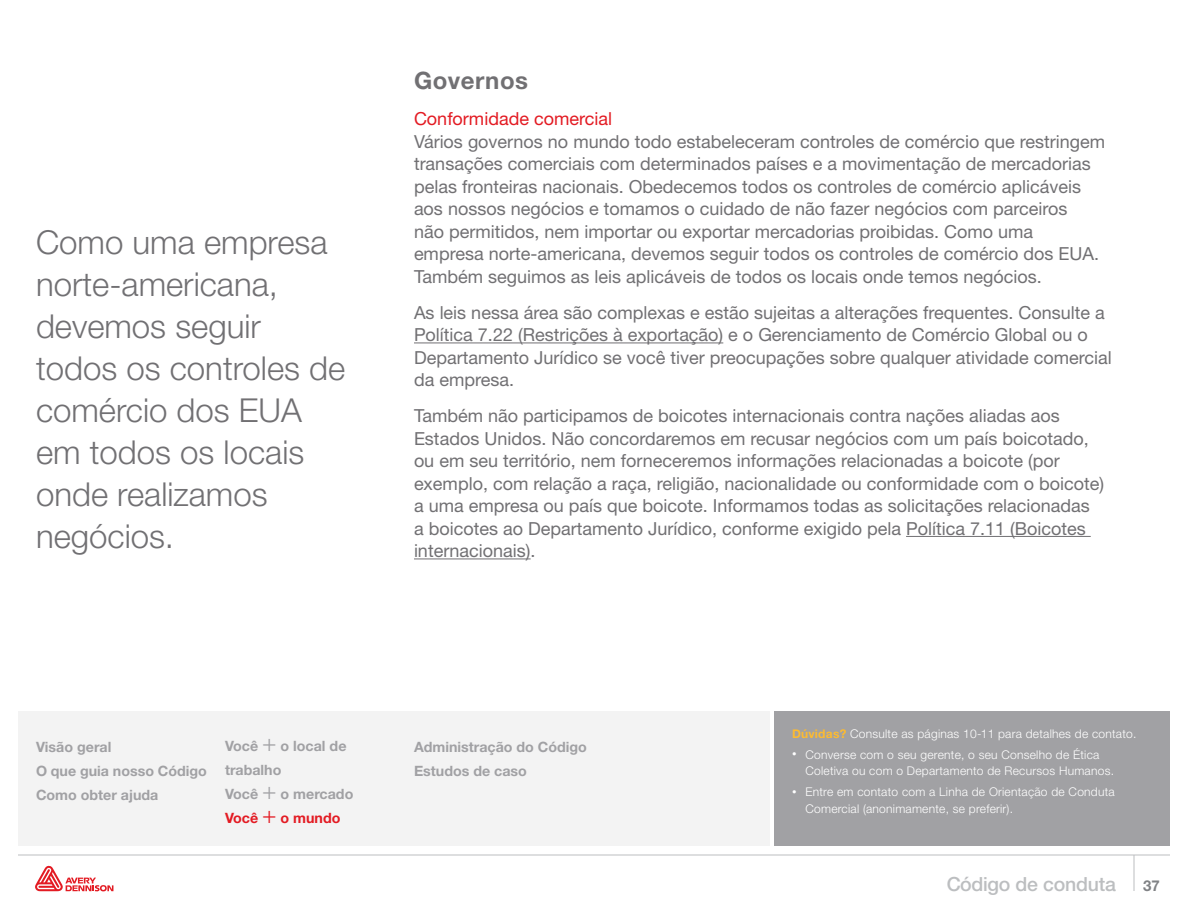
<style>
.page{position:relative;width:1188px;height:918px;background:#fff}
.page>*{position:absolute;margin:0;border:0;box-sizing:border-box;transform-origin:0 0}
.grey_headline{font:300 33px/42px "Helvetica Neue LT Std";color:#717073}
.t1{font:700 24px "Helvetica Neue LT Std";letter-spacing:.02em;color:#717073}
.t2{font:500 19.5px "Helvetica Neue LT Std";letter-spacing:-.01em;color:#bcbec0}
.grey_body{font:18px/22.5px "Helvetica Neue LT Std";color:#717073}
.red_subhead{font:18px "Helvetica Neue LT Std";color:#e31b23}
.t3{font:700 15px "Helvetica Neue LT Std";color:#808285}
.t4{font:700 14.25px/24px "Helvetica Neue LT Std";color:#a1a1a4}
.t5{font:300 12px/16.5px "Helvetica Neue LT Std";letter-spacing:.02em;color:#fff}
.s1{font-weight:300;font-size:24px}
.s2{color:#e31b23}
.s3{font-weight:300;font-size:24px;color:#e31b23}
.s4{font-weight:700;color:#fdbb30}
.s5{font-size:9px}
</style>
<div class="page">
<hr style="left:1134px;top:855px;width:1px;height:36px;background:#bcbec0">
<hr style="left:18px;top:855px;width:1152px;height:1px;background:#bcbec0">
<div style="left:774px;top:711px;width:396px;height:135px;background:#a1a1a4"></div>
<div style="left:18px;top:711px;width:752px;height:135px;background:#f3f3f3"></div>
<svg style="left:35px;top:866px;width:78px;height:25px"></svg>
<hr style="left:414px;top:342px;width:309px;height:1px;background:#717073">
<hr style="left:906px;top:536px;width:185px;height:1px;background:#717073">
<hr style="left:414px;top:558px;width:117px;height:1px;background:#717073">
<p class="grey_headline" style="left:36px;top:220px;width:311px">Como uma empresa norte-americana, devemos seguir todos os controles de comércio dos EUA em todos os locais onde realizamos negócios.</p>
<p class="t1" style="left:414px;top:66px;width:116px">Governos</p>
<p class="red_subhead" style="left:414px;top:108px;width:200px">Conformidade comercial</p>
<p class="grey_body" style="left:414px;top:130px;width:693px">Vários governos no mundo todo estabeleceram controles de comércio que restringem transações comerciais com determinados países e a movimentação de mercadorias pelas fronteiras nacionais. Obedecemos todos os controles de comércio aplicáveis aos nossos negócios e tomamos o cuidado de não fazer negócios com parceiros<br>não permitidos, nem importar ou exportar mercadorias proibidas. Como uma empresa norte-americana, devemos seguir todos os controles de comércio dos EUA.<br>Também seguimos as leis aplicáveis de todos os locais onde temos negócios.</p>
<p class="grey_body" style="left:414px;top:301px;width:699px">As leis nessa área são complexas e estão sujeitas a alterações frequentes. Consulte a Política 7.22 (Restrições à exportação) e o Gerenciamento de Comércio Global ou o Departamento Jurídico se você tiver preocupações sobre qualquer atividade comercial da empresa.</p>
<p class="grey_body" style="left:414px;top:404px;width:692px">Também não participamos de boicotes internacionais contra nações aliadas aos Estados Unidos. Não concordaremos em recusar negócios com um país boicotado, ou em seu território, nem forneceremos informações relacionadas a boicote (por exemplo, com relação a raça, religião, nacionalidade ou conformidade com o boicote) a uma empresa ou país que boicote. Informamos todas as solicitações relacionadas<br>a boicotes ao Departamento Jurídico, conforme exigido pela Política 7.11 (Boicotes internacionais).</p>
<p class="t4" style="left:36px;top:734px;width:172px">Visão geral<br>O que guia nosso Código<br>Como obter ajuda</p>
<p class="t4" style="left:225px;top:733px;width:130px">Você <span class="s1">+</span> o local de trabalho<br>Você <span class="s1">+</span> o mercado<br><span class="s2">Você</span> <span class="s3">+</span> <span class="s2">o mundo</span></p>
<p class="t4" style="left:414px;top:734px;width:175px">Administração do Código<br>Estudos de caso</p>
<p class="t5" style="left:792px;top:725px;width:346px"><span class="s4">Dúvidas?</span> Consulte as páginas 10-11 para detalhes de contato.</p>
<p class="t5" style="left:806px;top:746px;width:310px;text-indent:-14px"><span class="s5">•</span> Converse com o seu gerente, o seu Conselho de Ética<br>Coletiva ou com o Departamento de Recursos Humanos.</p>
<p class="t5" style="left:806px;top:783px;width:311px;text-indent:-14px"><span class="s5">•</span> Entre em contato com a Linha de Orientação de Conduta<br>Comercial (anonimamente, se preferir).</p>
<p class="t2" style="left:946px;top:872px;width:171px">Código de conduta</p>
<p class="t3" style="left:1143px;top:876px;width:18px">37</p>
</div>
